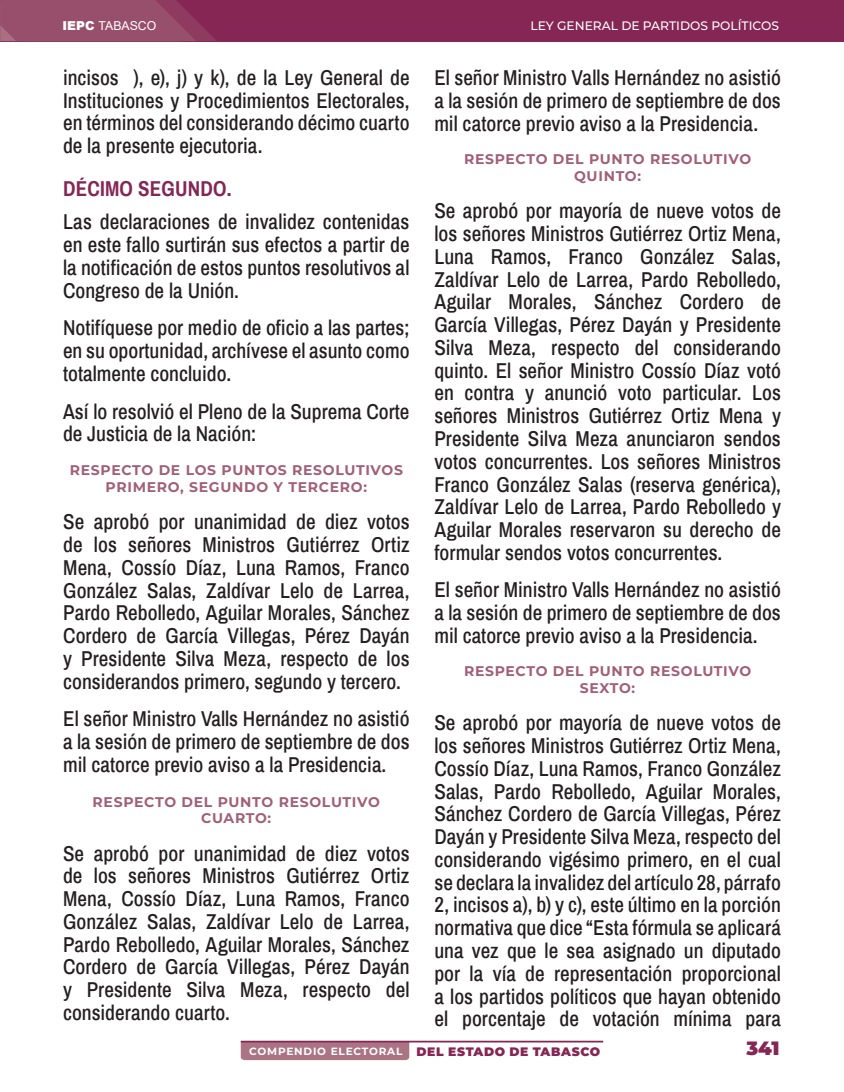
<style>
.page{position:relative;width:844px;height:1092px;background:#fff}
.page>*{position:absolute;margin:0;border:0;box-sizing:border-box;transform-origin:0 0}
.PARRAFO_NUMERAL{font:500 21px/22.8px "Archivo Narrow";color:#231f20;text-align:justify}
.ARTICULO{font:700 21px "Archivo Narrow";letter-spacing:.01em;color:#852655}
.t1{font:900 19.25px "Montserrat";color:#852655}
.REFORMADO{font:700 14px/16.8px "Montserrat";letter-spacing:.05em;color:#a16077;text-align:center}
.t2{font:500 12.25px "Montserrat";color:#fff}
.t3{font:12.25px "Arial";color:#fff}
.t4{font:700 10.5px "Montserrat";letter-spacing:.075em;color:#fff}
.s1{font-weight:900}
.s2{font-weight:900;font-size:12.25px;color:#852655}
</style>
<div class="page">
<div style="left:0;top:0;width:843px;height:41px;background:#852655"></div>
<svg style="left:0;top:0;width:216px;height:41px;background:#954968"></svg>
<div style="left:241px;top:1042px;width:168px;height:17px;background:#ab7484"></div>
<hr style="left:241px;top:1040px;width:362px;height:2px;background:#852655">
<p class="t3" style="left:63px;top:17px;width:95px"><span class="s1">IEPC</span> TABASCO</p>
<p class="PARRAFO_NUMERAL" style="left:63px;top:65px;width:348px">incisos ), e), j) y k), de la Ley General de Instituciones y Procedimientos Electorales, en términos del considerando décimo cuarto de la presente ejecutoria.</p>
<p class="ARTICULO" style="left:63px;top:174px;width:168px">DÉCIMO SEGUNDO.</p>
<p class="PARRAFO_NUMERAL" style="left:63px;top:210px;width:348px">Las declaraciones de invalidez contenidas en este fallo surtirán sus efectos a partir de la notificación de estos puntos resolutivos al Congreso de la Unión.</p>
<p class="PARRAFO_NUMERAL" style="left:63px;top:316px;width:348px">Notifíquese por medio de oficio a las partes; en su oportunidad, archívese el asunto como totalmente concluido.</p>
<p class="PARRAFO_NUMERAL" style="left:63px;top:399px;width:348px">Así lo resolvió el Pleno de la Suprema Corte de Justicia de la Nación:</p>
<p class="REFORMADO" style="left:70px;top:461px;width:334px">RESPECTO DE LOS PUNTOS RESOLUTIVOS<br>PRIMERO, SEGUNDO Y TERCERO:</p>
<p class="PARRAFO_NUMERAL" style="left:63px;top:510px;width:348px">Se aprobó por unanimidad de diez votos de los señores Ministros Gutiérrez Ortiz Mena, Cossío Díaz, Luna Ramos, Franco González Salas, Zaldívar Lelo de Larrea, Pardo Rebolledo, Aguilar Morales, Sánchez Cordero de García Villegas, Pérez Dayán y Presidente Silva Meza, respecto de los considerandos primero, segundo y tercero.</p>
<p class="PARRAFO_NUMERAL" style="left:63px;top:706px;width:348px">El señor Ministro Valls Hernández no asistió a la sesión de primero de septiembre de dos mil catorce previo aviso a la Presidencia.</p>
<p class="REFORMADO" style="left:93px;top:792px;width:288px">RESPECTO DEL PUNTO RESOLUTIVO<br>CUARTO:</p>
<p class="PARRAFO_NUMERAL" style="left:63px;top:841px;width:348px">Se aprobó por unanimidad de diez votos de los señores Ministros Gutiérrez Ortiz Mena, Cossío Díaz, Luna Ramos, Franco González Salas, Zaldívar Lelo de Larrea, Pardo Rebolledo, Aguilar Morales, Sánchez Cordero de García Villegas, Pérez Dayán y Presidente Silva Meza, respecto del considerando cuarto.</p>
<p class="t2" style="left:530px;top:17px;width:250px">LEY GENERAL DE PARTIDOS POLÍTICOS</p>
<p class="PARRAFO_NUMERAL" style="left:434px;top:66px;width:348px">El señor Ministro Valls Hernández no asistió a la sesión de primero de septiembre de dos mil catorce previo aviso a la Presidencia.</p>
<p class="REFORMADO" style="left:464px;top:150px;width:288px">RESPECTO DEL PUNTO RESOLUTIVO<br>QUINTO:</p>
<p class="PARRAFO_NUMERAL" style="left:434px;top:199px;width:348px">Se aprobó por mayoría de nueve votos de los señores Ministros Gutiérrez Ortiz Mena, Luna Ramos, Franco González Salas, Zaldívar Lelo de Larrea, Pardo Rebolledo, Aguilar Morales, Sánchez Cordero de García Villegas, Pérez Dayán y Presidente Silva Meza, respecto del considerando quinto. El señor Ministro Cossío Díaz votó en contra y anunció voto particular. Los señores Ministros Gutiérrez Ortiz Mena y Presidente Silva Meza anunciaron sendos votos concurrentes. Los señores Ministros Franco González Salas (reserva genérica), Zaldívar Lelo de Larrea, Pardo Rebolledo y Aguilar Morales reservaron su derecho de formular sendos votos concurrentes.</p>
<p class="PARRAFO_NUMERAL" style="left:434px;top:578px;width:348px">El señor Ministro Valls Hernández no asistió a la sesión de primero de septiembre de dos mil catorce previo aviso a la Presidencia.</p>
<p class="REFORMADO" style="left:464px;top:662px;width:288px">RESPECTO DEL PUNTO RESOLUTIVO<br>SEXTO:</p>
<p class="PARRAFO_NUMERAL" style="left:434px;top:710px;width:348px">Se aprobó por mayoría de nueve votos de los señores Ministros Gutiérrez Ortiz Mena, Cossío Díaz, Luna Ramos, Franco González Salas, Pardo Rebolledo, Aguilar Morales, Sánchez Cordero de García Villegas, Pérez Dayán y Presidente Silva Meza, respecto del considerando vigésimo primero, en el cual se declara la invalidez del artículo 28, párrafo 2, incisos a), b) y c), este último en la porción normativa que dice “Esta fórmula se aplicará una vez que le sea asignado un diputado por la vía de representación proporcional a los partidos políticos que hayan obtenido el porcentaje de votación mínima para</p>
<p class="t4" style="left:249px;top:1043px;width:352px">COMPENDIO ELECTORAL <span class="s2">DEL ESTADO DE TABASCO</span></p>
<p class="t1" style="left:746px;top:1033px;width:35px">341</p>
</div>
